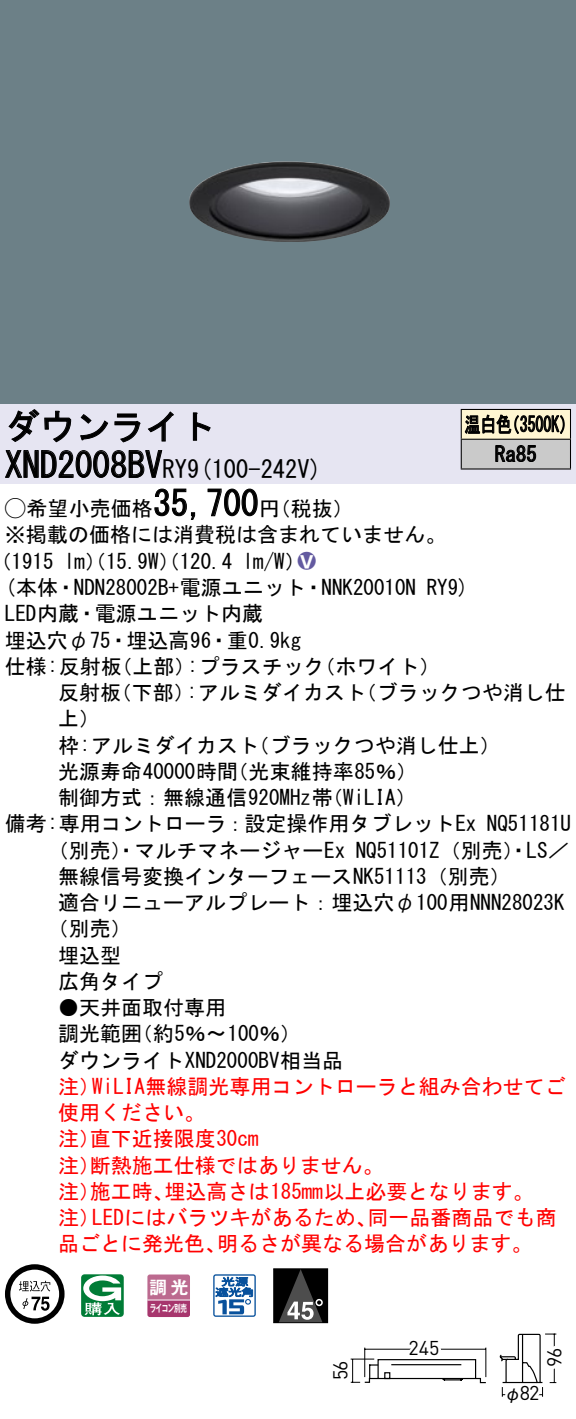
<style>
.page{position:relative;width:576px;height:1419px;background:#fff}
.page>*{position:absolute;margin:0;border:0;box-sizing:border-box;transform-origin:0 0}
.t1{font:35px "MS Gothic";color:#000}
.t2{font:24.5px "MS Gothic";color:#000}
.t3{font:21px/26.2px "MS Gothic";color:#000}
.t4{font:21px/26.2px "MS Gothic";color:#f00}
.t5{font:21px/29.8px "MS Gothic";color:#000;scale:.75 1}
.t6{font:21px "Ford Classification 1";color:#635aa0}
.t7{font:19.95px "DINOT";letter-spacing:-.03em;color:#000}
.t8{font:17.5px "Gothic MB101 Pro De Bold 90 pv RKSJ H";color:#fff}
.t9{font:17.5px "Gothic BBB Pro Medium 90 pv RKSJ H";color:#000}
.t10{font:10.15px "Gothic MB101 Pro De Bold 90 pv RKSJ H";letter-spacing:-.05em;color:#fff;scale:.65 1}
.s1{font-size:24.5px}
.s2{font-family:"Ford Classification 1"}
.s3{color:#fff}
</style>
<div class="page">
<div style="left:0;top:0;width:575px;height:404px;background:#6c8087"></div>
<img style="left:189px;top:161px;width:201px;height:81px">
<div style="left:0;top:404px;width:575px;height:79px;background:#e6e5f2"></div>
<svg style="left:8px;top:409px;width:64px;height:34px"></svg>
<svg style="left:80px;top:413px;width:60px;height:30px"></svg>
<svg style="left:147px;top:411px;width:26px;height:31px"></svg>
<svg style="left:192px;top:412px;width:19px;height:29px"></svg>
<svg style="left:5px;top:450px;width:158px;height:28px"></svg>
<svg style="left:154px;top:488px;width:42px;height:32px"></svg>
<svg style="left:207px;top:488px;width:51px;height:29px"></svg>
<svg style="left:5px;top:1264px;width:59px;height:60px"></svg>
<svg style="left:81px;top:1274px;width:43px;height:43px"></svg>
<svg style="left:147px;top:1274px;width:43px;height:43px;background:#b65b86"></svg>
<hr style="left:147px;top:1299px;width:43px;height:1px;background:#fff">
<svg style="left:213px;top:1274px;width:43px;height:43px"></svg>
<div style="left:273px;top:1268px;width:55px;height:55px;border:1px solid #000"></div>
<div style="left:273px;top:1269px;width:54px;height:53px;background:#000"></div>
<svg style="left:279px;top:1269px;width:43px;height:53px"></svg>
<div style="left:461px;top:409px;width:109px;height:30px;background:#fff6d2"></div>
<div style="left:461px;top:439px;width:109px;height:30px;background:#cacaca"></div>
<hr style="left:460px;top:409px;width:110px;height:1px;background:#000">
<hr style="left:569px;top:410px;width:2px;height:29px;background:#000">
<hr style="left:460px;top:439px;width:110px;height:1px;background:#000">
<hr style="left:569px;top:440px;width:2px;height:28px;background:#000">
<hr style="left:460px;top:468px;width:110px;height:2px;background:#000">
<svg style="left:460px;top:410px;width:104px;height:58px"></svg>
<svg style="left:499px;top:1333px;width:58px;height:64px"></svg>
<svg style="left:350px;top:1347px;width:137px;height:37px"></svg>
<h1 class="t1" style="left:5px;top:409px;width:212px">ダウンライト</h1>
<p class="t2" style="left:187px;top:456px;width:136px">(9 100-242 (V</p>
<h1 class="t1" style="left:5px;top:447px;width:184px">XND2008BV<span class="s1">RY</span></h1>
<h1 class="t1" style="left:153px;top:486px;width:106px">35,700</h1>
<p class="t3" style="left:5px;top:495px;width:442px"><span class="s2">A</span>希望小売価格<br>※掲載の価格には消費税は含まれていません。</p>
<p class="t6" style="left:298px;top:550px;width:19px">2<span class="s3">8</span></p>
<p class="t3" style="left:259px;top:495px;width:96px">（円税抜(</p>
<p class="t3" style="left:243px;top:548px;width:64px">l m (W/</p>
<p class="t3" style="left:-9px;top:548px;width:65px">（1915</p>
<p class="t3" style="left:64px;top:548px;width:169px">lm）（15.9 ）（W 120.4</p>
<p class="t5" style="left:494px;top:409px;width:57px;text-indent:-30px">温白色<br>Ra85</p>
<p class="t5" style="left:504px;top:409px;width:96px">（3500 (K</p>
<p class="t3" style="left:5px;top:574px;width:412px">(本体・NDN28002 +B 電源ユニット・NNK20010N</p>
<p class="t3" style="left:5px;top:600px;width:259px">LED内蔵・電源ユニット内蔵</p>
<p class="t3" style="left:5px;top:627px;width:297px">埋込穴φ75・埋込高96・重0.9kg</p>
<p class="t3" style="left:314px;top:653px;width:127px">（ホワイト(</p>
<p class="t3" style="left:426px;top:574px;width:44px">RY (9</p>
<p class="t3" style="left:187px;top:653px;width:139px">:プラスチック</p>
<p class="t3" style="left:5px;top:653px;width:118px">仕様:反射板</p>
<p class="t3" style="left:111px;top:653px;width:85px">（上部）</p>
<p class="t3" style="left:58px;top:679px;width:64px">反射板上(</p>
<p class="t3" style="left:111px;top:679px;width:85px">（下部）</p>
<p class="t3" style="left:355px;top:679px;width:211px">（ブラックつや消し仕</p>
<p class="t3" style="left:187px;top:679px;width:181px">:アルミダイカスト</p>
<p class="t3" style="left:248px;top:732px;width:254px">（ブラックつや消し仕上(</p>
<p class="t3" style="left:227px;top:732px;width:191px;text-indent:-169px">枠:アルミダイカスト<br>（光束維持率85％(</p>
<p class="t3" style="left:58px;top:758px;width:181px">光源寿命40000時間</p>
<p class="t3" style="left:58px;top:784px;width:276px">制御方式：無線通信920MHz帯</p>
<p class="t3" style="left:322px;top:784px;width:96px">（WiLIA(</p>
<p class="t3" style="left:355px;top:810px;width:215px;text-indent:-350px">備考:専用コントローラ：設定操作用タブレットEx<br>NQ51101 （Z 別売）・LS／</p>
<p class="t3" style="left:486px;top:810px;width:85px">NQ51181U</p>
<p class="t3" style="left:48px;top:837px;width:299px">（別売）・マルチマネージャーEx</p>
<p class="t3" style="left:58px;top:863px;width:454px">無線信号変換インターフェースNK51113（別売(</p>
<p class="t3" style="left:58px;top:889px;width:507px">適合リニューアルプレート：埋込穴φ100用NNN28023K</p>
<p class="t3" style="left:48px;top:915px;width:85px">（別売(</p>
<p class="t3" style="left:58px;top:942px;width:64px">埋込型</p>
<p class="t3" style="left:58px;top:968px;width:106px">広角タイプ</p>
<p class="t3" style="left:132px;top:994px;width:171px;text-indent:-73px">●天井面取付専用<br>（約5％〜100％(</p>
<p class="t3" style="left:58px;top:1020px;width:286px">調光範囲<br>ダウンライトXND2000BV相当品</p>
<p class="t4" style="left:92px;top:1073px;width:475px">WiLIA無線調光専用コントローラと組み合わせてご</p>
<p class="t4" style="left:58px;top:1073px;width:43px">注）</p>
<p class="t4" style="left:58px;top:1099px;width:148px">使用ください。</p>
<p class="t4" style="left:90px;top:1125px;width:170px">直下近接限度30cm</p>
<p class="t4" style="left:90px;top:1125px;width:295px;text-indent:-32px">注）<br>断熱施工仕様ではありません。</p>
<p class="t4" style="left:58px;top:1152px;width:43px">注）</p>
<p class="t4" style="left:164px;top:1178px;width:370px">埋込高さは185mm以上必要となります。</p>
<p class="t4" style="left:90px;top:1178px;width:85px">施工時、</p>
<p class="t4" style="left:58px;top:1178px;width:43px">注）</p>
<p class="t4" style="left:92px;top:1204px;width:286px">LEDにはバラツキがあるため、</p>
<p class="t4" style="left:367px;top:1204px;width:190px">同一品番商品でも商</p>
<p class="t4" style="left:58px;top:1204px;width:43px">注）</p>
<p class="t4" style="left:58px;top:1230px;width:169px">品ごとに発光色、</p>
<p class="t4" style="left:217px;top:1230px;width:317px">明るさが異なる場合があります。</p>
<p class="t8" style="left:149px;top:1272px;width:41px">調光</p>
<p class="t10" style="left:150px;top:1300px;width:59px">ライコン別売</p>
<p class="t7" style="left:327px;top:1380px;width:22px;rotate:-90deg">56</p>
<p class="t7" style="left:408px;top:1334px;width:33px">245</p>
<p class="t7" style="left:519px;top:1379px;width:21px">82</p>
<p class="t9" style="left:504px;top:1379px;width:19px">φ</p>
<p class="t7" style="left:540px;top:1367px;width:21px;rotate:-90deg">96</p>
</div>
